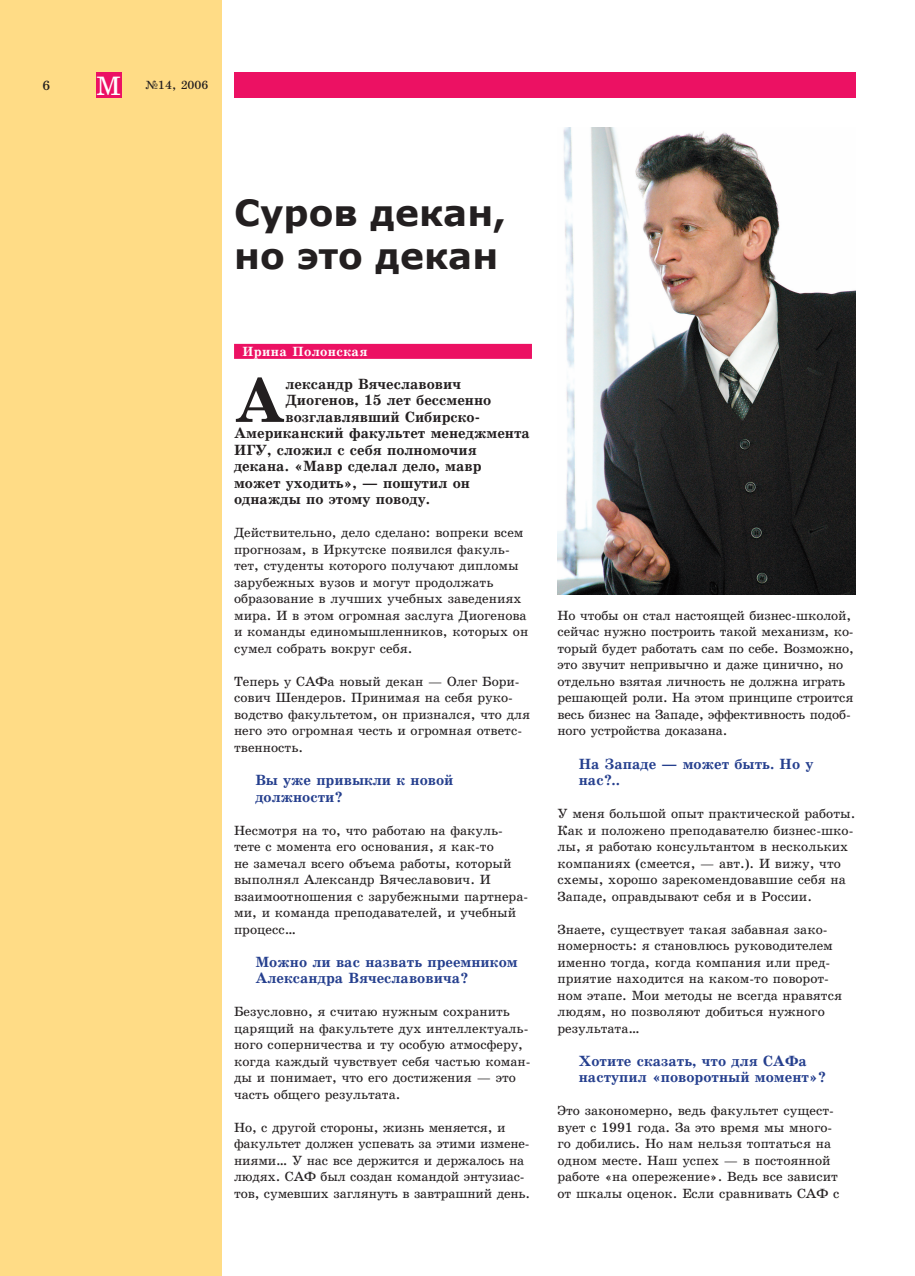
<style>
.page{position:relative;width:915px;height:1276px;background:#fff}
.page>*{position:absolute;margin:0;border:0;box-sizing:border-box;transform-origin:0 0}
.t1{font:700 63.6px "School";color:#231f20}
.t2{font:700 36px/43.2px "Verdana";color:#231f20}
.t3{font:27px "School";color:#fff}
.t4{font:700 15px "School";color:#231f20}
.t5{font:700 15px/16.5px "School";color:#253f8e}
.t6{font:13.5px/16.5px "School";color:#231f20}
.t7{font:700 13.5px "School";letter-spacing:.025em;color:#fff}
.t8{font:12px "School";color:#231f20}
</style>
<div class="page">
<div style="left:0;top:0;width:221px;height:1276px;background:#ffdc86"></div>
<div style="left:234px;top:72px;width:621px;height:25px;background:#ec1163"></div>
<div style="left:96px;top:72px;width:25px;height:26px;background:#ec1163"></div>
<div style="left:234px;top:344px;width:297px;height:15px;background:#ec1163"></div>
<img style="left:557px;top:128px;width:298px;height:466px">
<h3 class="t3" style="left:96px;top:71px;width:26px">M</h3>
<p class="t8" style="left:145px;top:79px;width:64px">№14, 2006</p>
<h2 class="t2" style="left:234px;top:190px;width:273px">Суров декан, но это декан</h2>
<p class="t7" style="left:242px;top:344px;width:127px">Ирина Полонская</p>
<h1 class="t1" style="left:234px;top:366px;width:53px">А</h1>
<p class="t4" style="left:285px;top:376px;width:177px">лександр Вячеславович</p>
<p class="t4" style="left:285px;top:392px;width:207px">Диогенов, 15 лет бессменно</p>
<p class="t4" style="left:285px;top:409px;width:196px">возглавлявший Сибирско-</p>
<p class="t4" style="left:234px;top:425px;width:297px">Американский факультет менеджмента</p>
<p class="t4" style="left:234px;top:442px;width:244px">ИГУ, сложил с себя полномочия</p>
<p class="t4" style="left:234px;top:458px;width:249px">декана. «Мавр сделал дело, мавр</p>
<p class="t4" style="left:234px;top:475px;width:237px">может уходить», — пошутил он</p>
<p class="t4" style="left:234px;top:491px;width:197px">однажды по этому поводу.</p>
<p class="t6" style="left:234px;top:524px;width:295px">Действительно, дело сделано: вопреки всем прогнозам, в Иркутске появился факуль&shy;тет, студенты которого получают дипломы зарубежных вузов и могут продолжать образование в лучших учебных заведениях мира. И в этом огромная заслуга Диогенова и команды единомышленников, которых он сумел собрать вокруг себя.</p>
<p class="t6" style="left:234px;top:673px;width:298px">Теперь у САФа новый декан — Олег Бори&shy;сович Шендеров. Принимая на себя руко&shy;водство факультетом, он признался, что для него это огромная честь и огромная ответс&shy;твенность.</p>
<p class="t5" style="left:255px;top:772px;width:200px">Вы уже привыкли к новой должности?</p>
<p class="t6" style="left:234px;top:821px;width:295px">Несмотря на то, что работаю на факуль&shy;тете с момента его основания, я как-то<br>не замечал всего объема работы, который выполнял Александр Вячеславович. И взаимоотношения с зарубежными партнера&shy;ми, и команда преподавателей, и учебный процесс…</p>
<p class="t5" style="left:255px;top:953px;width:264px">Можно ли вас назвать преемником<br>Александра Вячеславовича?</p>
<p class="t6" style="left:234px;top:1003px;width:298px">Безусловно, я считаю нужным сохранить царящий на факультете дух интеллектуаль&shy;ного соперничества и ту особую атмосферу, когда каждый чувствует себя частью коман&shy;ды и понимает, что его достижения — это часть общего результата.</p>
<p class="t6" style="left:234px;top:1118px;width:297px">Но, с другой стороны, жизнь меняется, и факультет должен успевать за этими измене&shy;ниями… У нас все держится и держалось на людях. САФ был создан командой энтузиас&shy;тов, сумевших заглянуть в завтрашний день.</p>
<p class="t6" style="left:557px;top:607px;width:298px">Но чтобы он стал настоящей бизнес-школой, сейчас нужно построить такой механизм, ко&shy;торый будет работать сам по себе. Возможно, это звучит непривычно и даже цинично, но отдельно взятая личность не должна играть решающей роли. На этом принципе строится весь бизнес на Западе, эффективность подоб&shy;ного устройства доказана.</p>
<p class="t5" style="left:578px;top:755px;width:236px">На Западе — может быть. Но у нас?..</p>
<p class="t6" style="left:557px;top:805px;width:299px">У меня большой опыт практической работы.<br>Как и положено преподавателю бизнес-шко&shy;лы, я работаю консультантом в нескольких компаниях (смеется, — авт.). И вижу, что схемы, хорошо зарекомендовавшие себя на Западе, оправдывают себя и в России.</p>
<p class="t6" style="left:557px;top:920px;width:286px">Знаете, существует такая забавная зако&shy;номерность: я становлюсь руководителем именно тогда, когда компания или пред&shy;приятие находится на каком-то поворот&shy;ном этапе. Мои методы не всегда нравятся людям, но позволяют добиться нужного результата…</p>
<p class="t5" style="left:578px;top:1052px;width:248px">Хотите сказать, что для САФа наступил «поворотный момент»?</p>
<p class="t6" style="left:557px;top:1102px;width:283px">Это закономерно, ведь факультет сущест&shy;вует с 1991 года. За это время мы много&shy;го добились. Но нам нельзя топтаться на одном месте. Наш успех — в постоянной работе «на опережение». Ведь все зависит от шкалы оценок. Если сравнивать САФ с</p>
</div>
